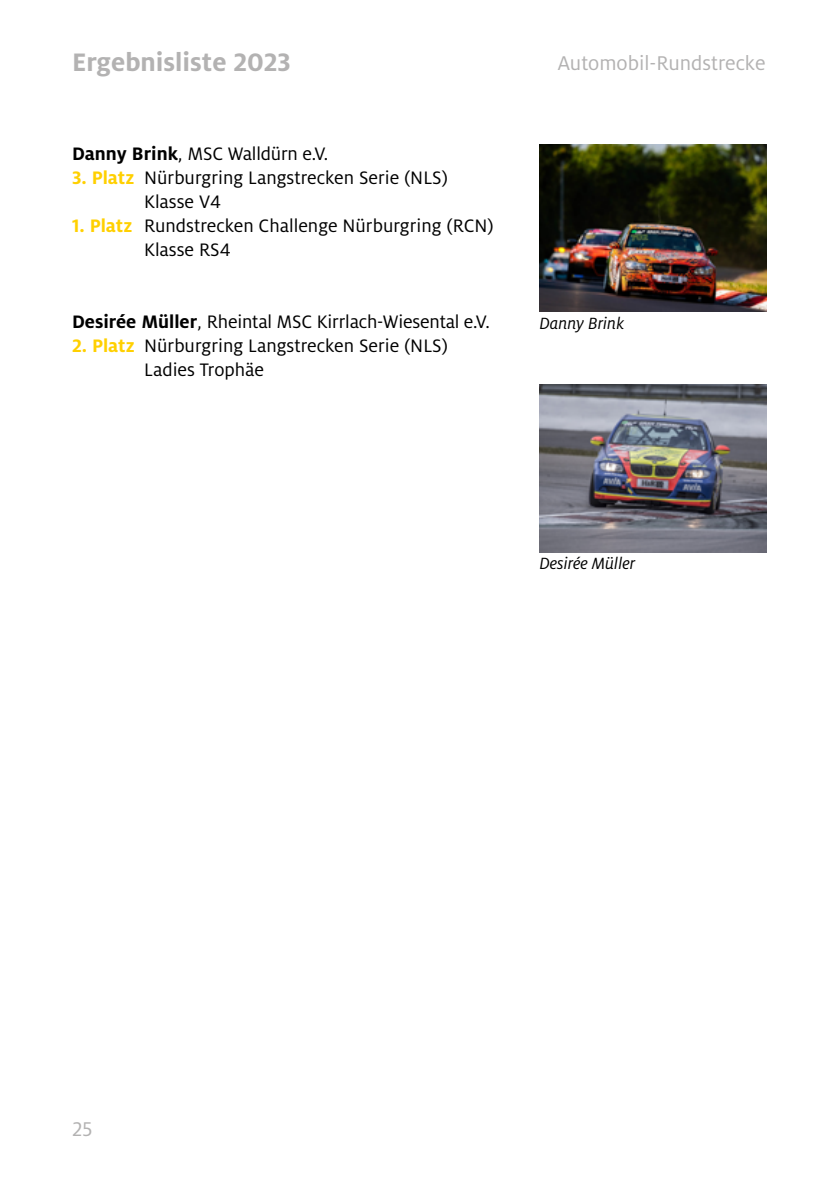
<style>
.page{position:relative;width:840px;height:1191px;background:#fff}
.page>*{position:absolute;margin:0;border:0;box-sizing:border-box;transform-origin:0 0}
.t1{font:700 28px "Milo ADAC";color:#b3b2b2}
.t2{font:22px "Milo ADAC";color:#b3b2b2}
.t3{font:20px/24px "Milo ADAC";color:#000}
.t4{font:italic 18px "Milo ADAC";color:#000}
.s1{font-weight:700}
.s2{font-weight:700;color:#ffd000}
</style>
<div class="page">
<img style="left:539px;top:144px;width:227px;height:168px">
<img style="left:539px;top:384px;width:227px;height:168px">
<h1 class="t1" style="left:72px;top:47px;width:220px">Ergebnisliste 2023</h1>
<p class="t2" style="left:557px;top:51px;width:209px">Automobil-Rundstrecke</p>
<p class="t3" style="left:72px;top:141px;width:257px"><span class="s1">Danny Brink</span>, MSC Walldürn e.V.</p>
<p class="t3" style="left:144px;top:165px;width:305px;text-indent:-72px"><span class="s2">3. Platz</span> Nürburgring Langstrecken Serie (NLS)<br>Klasse V4</p>
<p class="t3" style="left:144px;top:213px;width:351px;text-indent:-72px"><span class="s2">1. Platz</span> Rundstrecken Challenge Nürburgring (RCN)<br>Klasse RS4</p>
<p class="t3" style="left:72px;top:309px;width:419px"><span class="s1">Desirée Müller</span>, Rheintal MSC Kirrlach-Wiesental e.V.</p>
<p class="t3" style="left:144px;top:333px;width:305px;text-indent:-72px"><span class="s2">2. Platz</span> Nürburgring Langstrecken Serie (NLS)<br>Ladies Trophäe</p>
<p class="t4" style="left:539px;top:313px;width:86px">Danny Brink</p>
<p class="t4" style="left:539px;top:553px;width:97px">Desirée Müller</p>
<p class="t2" style="left:72px;top:1117px;width:22px">25</p>
</div>
